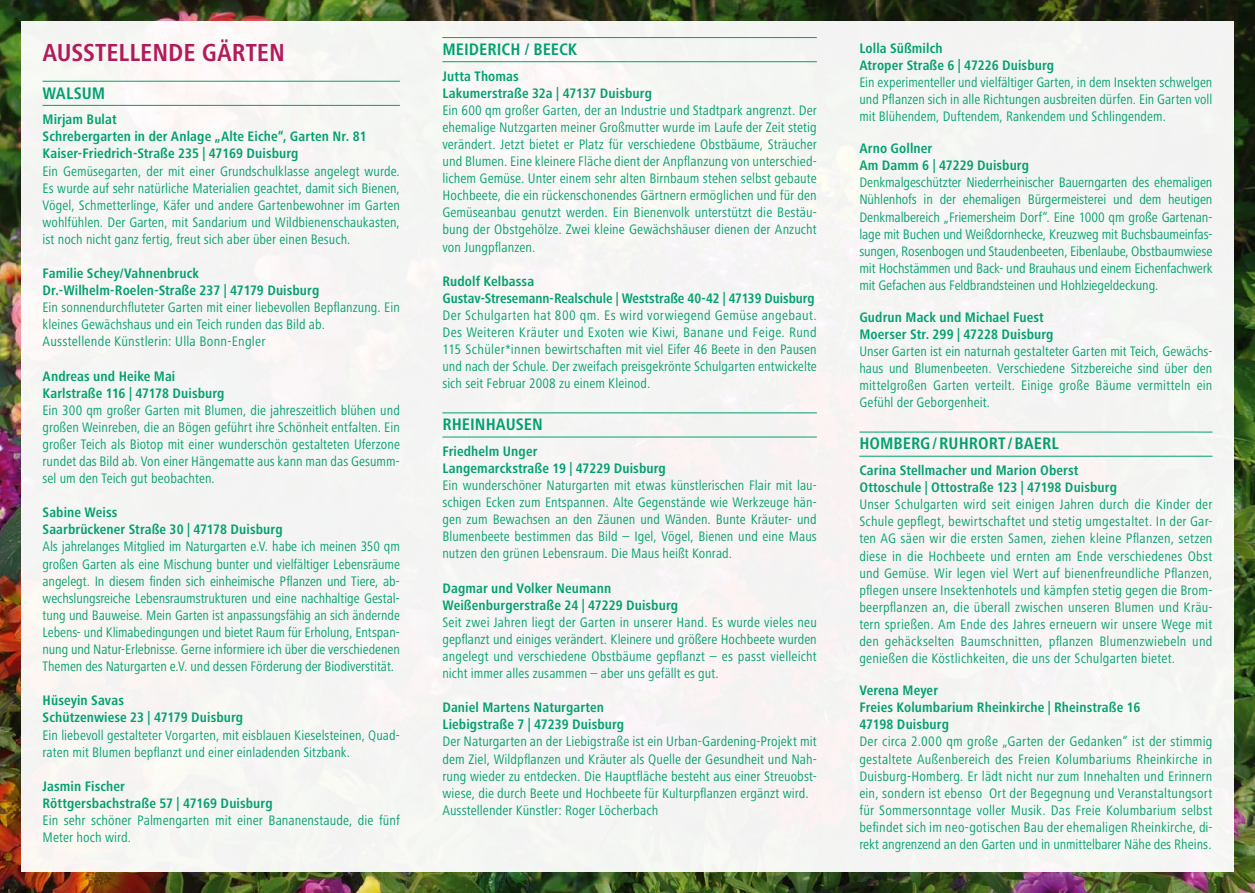
<style>
.page{position:relative;width:1255px;height:893px;background:#fff}
.page>*{position:absolute;margin:0;border:0;box-sizing:border-box;transform-origin:0 0}
.t1{font:700 condensed 25.5px "Frutiger Next LTW1 G";color:#b21a59}
.t2{font:700 condensed 17.25px "Frutiger Next LTW1 G";color:#00a070}
.t3{font:condensed 14.25px/17.1px "Frutiger Next LTW1 G";letter-spacing:.005em;color:#00a070;text-align:justify}
.t4{font:700 condensed 14.25px/17.1px "Frutiger Next LTW1 G";letter-spacing:.005em;color:#00a070}
</style>
<div class="page">
<img style="left:0;top:0;width:1254px;height:893px">
<div style="left:21px;top:21px;width:1212px;height:851px;background:#f5f5f3"></div>
<hr style="left:43px;top:81px;width:357px;height:1px;background:#00a070">
<hr style="left:43px;top:105px;width:357px;height:1px;background:#00a070">
<hr style="left:442px;top:37px;width:374px;height:1px;background:#00a070">
<hr style="left:442px;top:61px;width:374px;height:1px;background:#00a070">
<hr style="left:442px;top:412px;width:374px;height:1px;background:#00a070">
<hr style="left:442px;top:437px;width:374px;height:1px;background:#00a070">
<hr style="left:859px;top:432px;width:353px;height:1px;background:#00a070">
<hr style="left:859px;top:456px;width:353px;height:1px;background:#00a070">
<h1 class="t1" style="left:43px;top:38px;width:244px">AUSSTELLENDE GÄRTEN</h1>
<p class="t2" style="left:43px;top:83px;width:64px">WALSUM</p>
<p class="t4" style="left:43px;top:111px;width:325px">Mirjam Bulat<br>Schrebergarten in der Anlage „Alte Eiche“, Garten Nr. 81<br>Kaiser-Friedrich-Straße 235 | 47169 Duisburg</p>
<p class="t3" style="left:43px;top:162px;width:359px">Ein Gemüsegarten, der mit einer Grundschulklasse angelegt wurde.<br>Es wurde auf sehr natürliche Materialien geachtet, damit sich Bienen, Vögel, Schmetterlinge, Käfer und andere Gartenbewohner im Garten wohlfühlen. Der Garten, mit Sandarium und Wildbienenschaukasten, ist noch nicht ganz fertig, freut sich aber über einen Besuch.</p>
<p class="t4" style="left:43px;top:265px;width:278px">Familie Schey/Vahnenbruck<br>Dr.-Wilhelm-Roelen-Straße 237 | 47179 Duisburg</p>
<p class="t3" style="left:43px;top:299px;width:359px;text-align:left">Ein sonnendurchfluteter Garten mit einer liebevollen Bepflanzung. Ein kleines Gewächshaus und ein Teich runden das Bild ab.<br>Ausstellende Künstlerin: Ulla Bonn-Engler</p>
<p class="t4" style="left:43px;top:367px;width:183px">Andreas und Heike Mai<br>Karlstraße 116 | 47178 Duisburg</p>
<p class="t3" style="left:43px;top:401px;width:359px">Ein 300 qm großer Garten mit Blumen, die jahreszeitlich blühen und großen Weinreben, die an Bögen geführt ihre Schönheit entfalten. Ein großer Teich als Biotop mit einer wunderschön gestalteten Uferzone rundet das Bild ab. Von einer Hängematte aus kann man das Gesumm&shy;sel um den Teich gut beobachten.</p>
<p class="t4" style="left:43px;top:504px;width:241px">Sabine Weiss<br>Saarbrückener Straße 30 | 47178 Duisburg</p>
<p class="t3" style="left:43px;top:538px;width:359px">Als jahrelanges Mitglied im Naturgarten e.V. habe ich meinen 350 qm großen Garten als eine Mischung bunter und vielfältiger Lebensräume angelegt. In diesem finden sich einheimische Pflanzen und Tiere, ab&shy;wechslungsreiche Lebensraumstrukturen und eine nachhaltige Gestal&shy;tung und Bauweise. Mein Garten ist anpassungsfähig an sich ändernde Lebens- und Klimabedingungen und bietet Raum für Erholung, Entspan&shy;nung und Natur-Erlebnisse. Gerne informiere ich über die verschiedenen Themen des Naturgarten e.V. und dessen Förderung der Biodiverstität.</p>
<p class="t4" style="left:43px;top:692px;width:202px">Hüseyin Savas<br>Schützenwiese 23 | 47179 Duisburg</p>
<p class="t3" style="left:43px;top:726px;width:359px">Ein liebevoll gestalteter Vorgarten, mit eisblauen Kieselsteinen, Quad&shy;raten mit Blumen bepflanzt und einer einladenden Sitzbank.</p>
<p class="t4" style="left:43px;top:777px;width:232px">Jasmin Fischer<br>Röttgersbachstraße 57 | 47169 Duisburg</p>
<p class="t3" style="left:43px;top:812px;width:359px">Ein sehr schöner Palmengarten mit einer Bananenstaude, die fünf<br>Meter hoch wird.</p>
<p class="t2" style="left:442px;top:39px;width:136px">MEIDERICH / BEECK</p>
<p class="t4" style="left:442px;top:67px;width:211px">Jutta Thomas<br>Lakumerstraße 32a | 47137 Duisburg</p>
<p class="t3" style="left:442px;top:101px;width:376px">Ein 600 qm großer Garten, der an Industrie und Stadtpark angrenzt. Der ehemalige Nutzgarten meiner Großmutter wurde im Laufe der Zeit stetig verändert. Jetzt bietet er Platz für verschiedene Obstbäume, Sträucher und Blumen. Eine kleinere Fläche dient der Anpflanzung von unterschied&shy;lichem Gemüse. Unter einem sehr alten Birnbaum stehen selbst gebaute Hochbeete, die ein rückenschonendes Gärtnern ermöglichen und für den Gemüseanbau genutzt werden. Ein Bienenvolk unterstützt die Bestäu&shy;bung der Obstgehölze. Zwei kleine Gewächshäuser dienen der Anzucht von Jungpflanzen.</p>
<p class="t4" style="left:442px;top:272px;width:373px">Rudolf Kelbassa<br>Gustav-Stresemann-Realschule | Weststraße 40-42 | 47139 Duisburg</p>
<p class="t3" style="left:442px;top:307px;width:376px">Der Schulgarten hat 800 qm. Es wird vorwiegend Gemüse angebaut.<br>Des Weiteren Kräuter und Exoten wie Kiwi, Banane und Feige. Rund 115 Schüler*innen bewirtschaften mit viel Eifer 46 Beete in den Pausen und nach der Schule. Der zweifach preisgekrönte Schulgarten entwickelte sich seit Februar 2008 zu einem Kleinod.</p>
<p class="t2" style="left:442px;top:415px;width:102px">RHEINHAUSEN</p>
<p class="t4" style="left:442px;top:443px;width:225px">Friedhelm Unger<br>Langemarckstraße 19 | 47229 Duisburg</p>
<p class="t3" style="left:442px;top:477px;width:376px">Ein wunderschöner Naturgarten mit etwas künstlerischen Flair mit lau&shy;schigen Ecken zum Entspannen. Alte Gegenstände wie Werkzeuge hän&shy;gen zum Bewachsen an den Zäunen und Wänden. Bunte Kräuter- und Blumenbeete bestimmen das Bild – Igel, Vögel, Bienen und eine Maus nutzen den grünen Lebensraum. Die Maus heißt Konrad.</p>
<p class="t4" style="left:442px;top:579px;width:237px">Dagmar und Volker Neumann<br>Weißenburgerstraße 24 | 47229 Duisburg</p>
<p class="t3" style="left:442px;top:613px;width:376px">Seit zwei Jahren liegt der Garten in unserer Hand. Es wurde vieles neu gepflanzt und einiges verändert. Kleinere und größere Hochbeete wurden angelegt und verschiedene Obstbäume gepflanzt – es passt vielleicht nicht immer alles zusammen – aber uns gefällt es gut.</p>
<p class="t4" style="left:442px;top:699px;width:183px">Daniel Martens Naturgarten<br>Liebigstraße 7 | 47239 Duisburg</p>
<p class="t3" style="left:442px;top:733px;width:376px;text-align:left">Der Naturgarten an der Liebigstraße ist ein Urban-Gardening-Projekt mit dem Ziel, Wildpflanzen und Kräuter als Quelle der Gesundheit und Nah&shy;rung wieder zu entdecken. Die Hauptfläche besteht aus einer Streuobst&shy;wiese, die durch Beete und Hochbeete für Kulturpflanzen ergänzt wird.<br>Ausstellender Künstler: Roger Löcherbach</p>
<p class="t4" style="left:859px;top:40px;width:196px">Lolla Süßmilch<br>Atroper Straße 6 | 47226 Duisburg</p>
<p class="t3" style="left:859px;top:74px;width:354px">Ein experimenteller und vielfältiger Garten, in dem Insekten schwelgen und Pflanzen sich in alle Richtungen ausbreiten dürfen. Ein Garten voll mit Blühendem, Duftendem, Rankendem und Schlingendem.</p>
<p class="t4" style="left:859px;top:140px;width:171px">Arno Gollner<br>Am Damm 6 | 47229 Duisburg</p>
<p class="t3" style="left:859px;top:174px;width:354px">Denkmalgeschützter Niederrheinischer Bauerngarten des ehemaligen Nühlenhofs in der ehemaligen Bürgermeisterei und dem heutigen Denkmalbereich „Friemersheim Dorf“. Eine 1000 qm große Gartenan&shy;lage mit Buchen und Weißdornhecke, Kreuzweg mit Buchsbaumeinfas&shy;sungen, Rosenbogen und Staudenbeeten, Eibenlaube, Obstbaumwiese mit Hochstämmen und Back- und Brauhaus und einem Eichenfachwerk mit Gefachen aus Feldbrandsteinen und Hohlziegeldeckung.</p>
<p class="t4" style="left:859px;top:309px;width:196px">Gudrun Mack und Michael Fuest<br>Moerser Str. 299 | 47228 Duisburg</p>
<p class="t3" style="left:859px;top:343px;width:354px">Unser Garten ist ein naturnah gestalteter Garten mit Teich, Gewächs&shy;haus und Blumenbeeten. Verschiedene Sitzbereiche sind über den mittelgroßen Garten verteilt. Einige große Bäume vermitteln ein Gefühl der Geborgenheit.</p>
<p class="t2" style="left:859px;top:434px;width:201px">HOMBERG/RUHRORT /BAERL</p>
<p class="t4" style="left:859px;top:462px;width:259px">Carina Stellmacher und Marion Oberst<br>Ottoschule | Ottostraße 123 | 47198 Duisburg</p>
<p class="t3" style="left:859px;top:496px;width:354px">Unser Schulgarten wird seit einigen Jahren durch die Kinder der Schule gepflegt, bewirtschaftet und stetig umgestaltet. In der Gar&shy;ten AG säen wir die ersten Samen, ziehen kleine Pflanzen, setzen diese in die Hochbeete und ernten am Ende verschiedenes Obst und Gemüse. Wir legen viel Wert auf bienenfreundliche Pflanzen, pflegen unsere Insektenhotels und kämpfen stetig gegen die Brom&shy;beerpflanzen an, die überall zwischen unseren Blumen und Kräu&shy;tern sprießen. Am Ende des Jahres erneuern wir unsere Wege mit den gehäckselten Baumschnitten, pflanzen Blumenzwiebeln und genießen die Köstlichkeiten, die uns der Schulgarten bietet.</p>
<p class="t4" style="left:859px;top:682px;width:282px">Verena Meyer<br>Freies Kolumbarium Rheinkirche | Rheinstraße 16<br>47198 Duisburg</p>
<p class="t3" style="left:859px;top:733px;width:354px">Der circa 2.000 qm große „Garten der Gedanken“ ist der stimmig gestaltete Außenbereich des Freien Kolumbariums Rheinkirche in Duisburg-Homberg. Er lädt nicht nur zum Innehalten und Erinnern ein, sondern ist ebenso Ort der Begegnung und Veranstaltungsort für Sommersonntage voller Musik. Das Freie Kolumbarium selbst befindet sich im neo-gotischen Bau der ehemaligen Rheinkirche, di&shy;rekt angrenzend an den Garten und in unmittelbarer Nähe des Rheins.</p>
</div>
